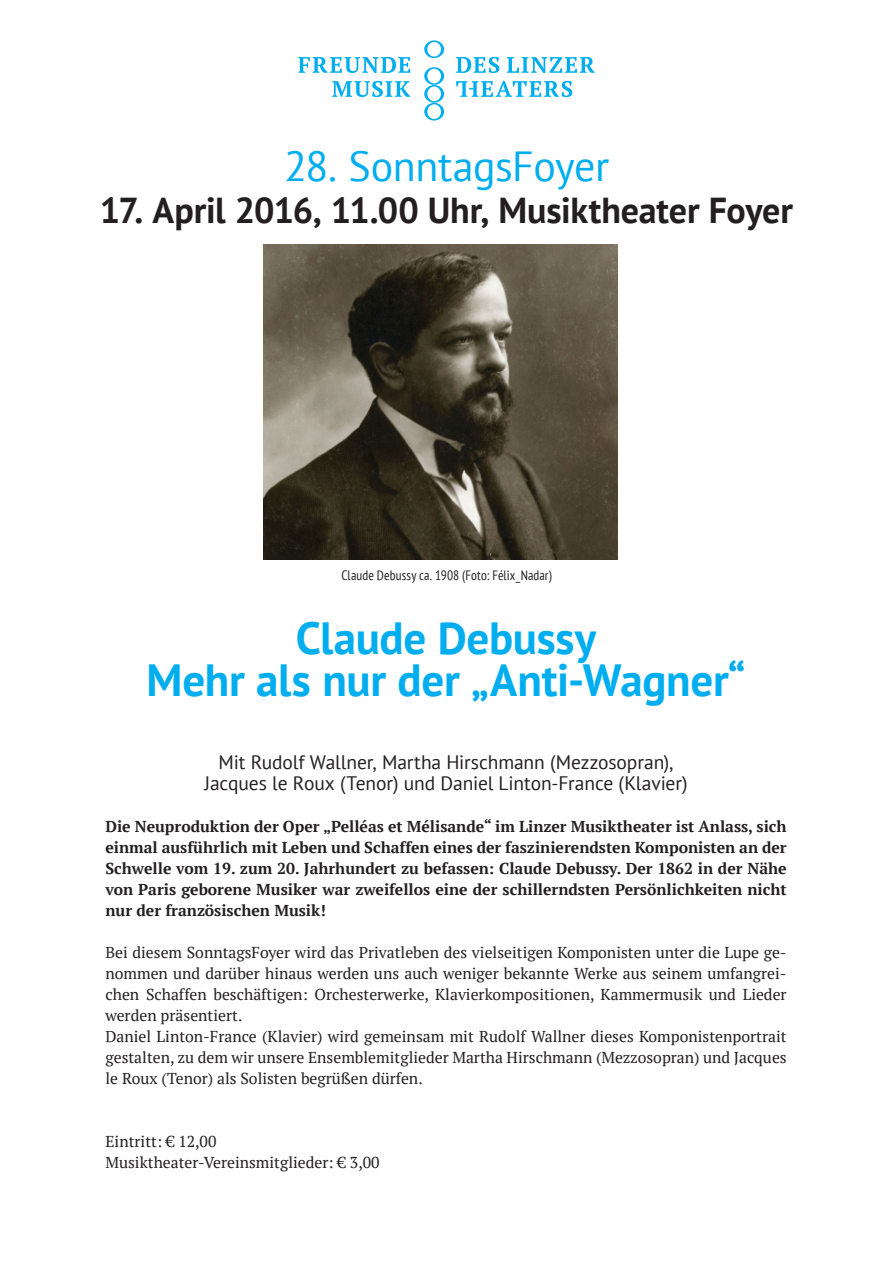
<style>
.page{position:relative;width:893px;height:1263px;background:#fff}
.page>*{position:absolute;margin:0;border:0;box-sizing:border-box;transform-origin:0 0}
.Künstlerbezeichnung{font:700 45px "PT Sans";letter-spacing:-.005em;color:#00aeef}
.Überschrift_Innen{font:42px "PT Sans";letter-spacing:-.01em;color:#00aeef}
.Künstlerbezeichnung-2{font:700 36px "PT Sans";letter-spacing:-.005em;color:#231f20}
.Unterüberschrift_Inn{font:19.5px/21px "PT Sans";letter-spacing:-.005em;color:#231f20;text-align:center}
.Fließtext{font:15.75px/21px "PT Serif";color:#231f20;text-align:justify}
.Fließtext-2{font:700 15.75px/21px "PT Serif";color:#231f20;text-align:justify}
.Bildbeschreibung{font:condensed 13.5px "PT Sans";letter-spacing:.01em;color:#231f20}
</style>
<div class="page">
<svg style="left:332px;top:81px;width:78px;height:16px"></svg>
<svg style="left:456px;top:81px;width:116px;height:16px"></svg>
<svg style="left:298px;top:57px;width:112px;height:16px"></svg>
<svg style="left:456px;top:57px;width:43px;height:16px"></svg>
<svg style="left:507px;top:57px;width:88px;height:16px"></svg>
<svg style="left:424px;top:40px;width:20px;height:18px"></svg>
<svg style="left:424px;top:67px;width:20px;height:53px"></svg>
<img style="left:264px;top:244px;width:353px;height:315px">
<p class="Überschrift_Innen" style="left:284px;top:140px;width:327px">28. SonntagsFoyer</p>
<p class="Künstlerbezeichnung-2" style="left:100px;top:187px;width:695px">17. April 2016, 11.00 Uhr, Musiktheater Foyer</p>
<p class="Bildbeschreibung" style="left:341px;top:567px;width:212px">Claude Debussy ca. 1908 (Foto: Félix_Nadar)</p>
<p class="Künstlerbezeichnung" style="left:296px;top:608px;width:302px">Claude Debussy</p>
<p class="Künstlerbezeichnung" style="left:146px;top:650px;width:601px">Mehr als nur der „Anti-Wagner“</p>
<p class="Unterüberschrift_Inn" style="left:205px;top:751px;width:484px">Mit Rudolf Wallner, Martha Hirschmann (Mezzosopran),<br>Jacques le Roux (Tenor) und Daniel Linton-France (Klavier)</p>
<p class="Fließtext-2" style="left:105px;top:816px;width:683px">Die Neuproduktion der Oper „Pelléas et Mélisande“ im Linzer Musiktheater ist Anlass, sich einmal ausführlich mit Leben und Schaffen eines der faszinierendsten Komponisten an der Schwelle vom 19. zum 20. Jahrhundert zu befassen: Claude Debussy. Der 1862 in der Nähe von Paris geborene Musiker war zweifellos eine der schillerndsten Persönlichkeiten nicht nur der französischen Musik!</p>
<p class="Fließtext" style="left:105px;top:942px;width:683px">Bei diesem SonntagsFoyer wird das Privatleben des vielseitigen Komponisten unter die Lupe ge&shy;nommen und darüber hinaus werden uns auch weniger bekannte Werke aus seinem umfangrei&shy;chen Schaffen beschäftigen: Orchesterwerke, Klavierkompositionen, Kammermusik und Lieder werden präsentiert.</p>
<p class="Fließtext" style="left:105px;top:1026px;width:683px">Daniel Linton-France (Klavier) wird gemeinsam mit Rudolf Wallner dieses Komponistenportrait gestalten, zu dem wir unsere Ensemblemitglieder Martha Hirschmann (Mezzosopran) und Jacques le Roux (Tenor) als Solisten begrüßen dürfen.</p>
<p class="Fließtext" style="left:105px;top:1131px;width:112px">Eintritt: € 12,00</p>
<p class="Fließtext" style="left:105px;top:1152px;width:276px">Musiktheater-Vereinsmitglieder: € 3,00</p>
</div>
